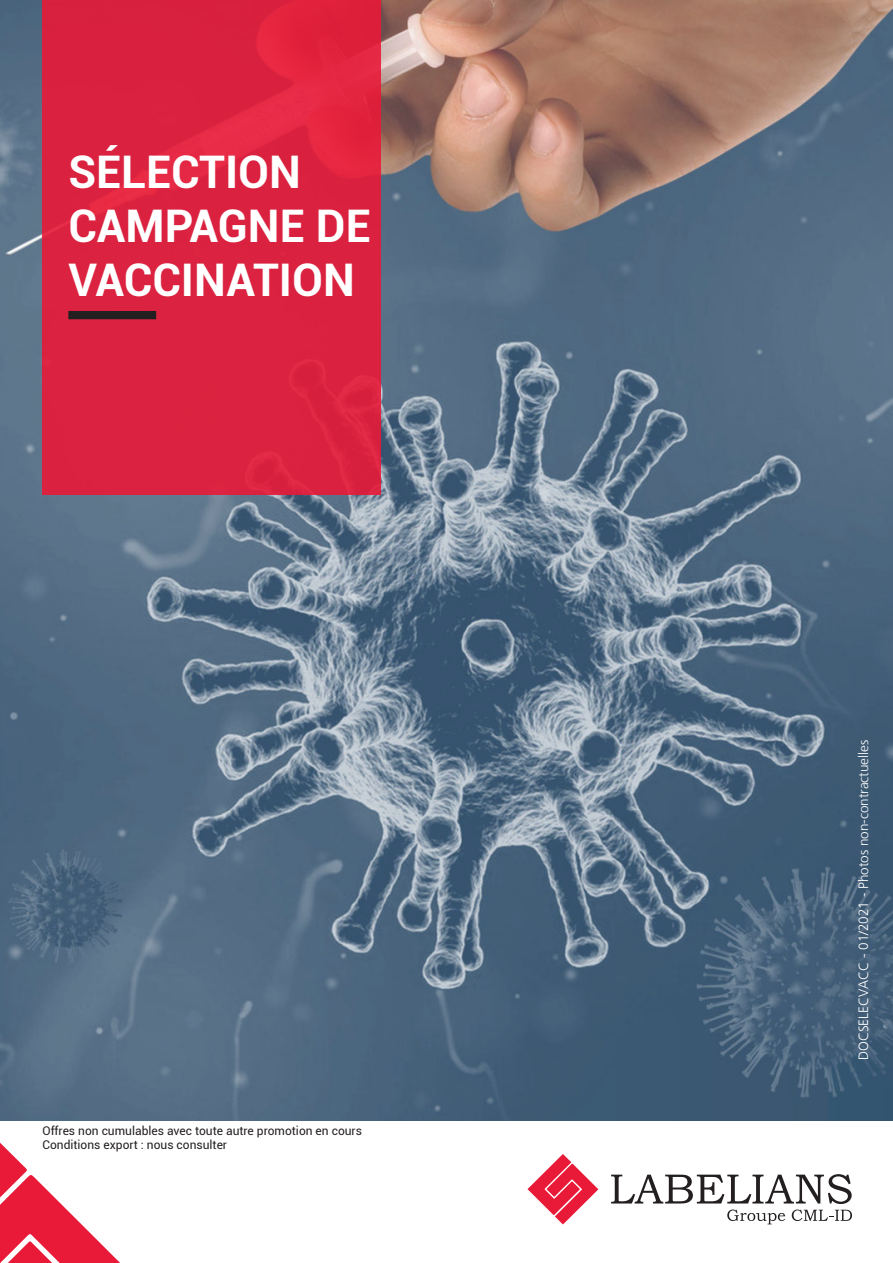
<style>
.page{position:relative;width:893px;height:1263px;background:#fff}
.page>*{position:absolute;margin:0;border:0;box-sizing:border-box;transform-origin:0 0}
.t1{font:700 45px/54px "Roboto";color:#fff}
.t2{font:300 13.5px "Frutiger LT";color:#fff}
.t3{font:12px/14.4px "Roboto";color:#231f20}
</style>
<div class="page">
<img style="left:0;top:0;width:893px;height:1120px">
<div style="left:43px;top:0;width:338px;height:495px;background:#db2240"></div>
<div style="left:68px;top:311px;width:88px;height:8px;background:#231f20"></div>
<svg style="left:0;top:1142px;width:120px;height:121px"></svg>
<svg style="left:611px;top:1174px;width:241px;height:50px"></svg>
<svg style="left:527px;top:1154px;width:71px;height:70px"></svg>
<h1 class="t1" style="left:68px;top:149px;width:304px">SÉLECTION<br>CAMPAGNE DE<br>VACCINATION</h1>
<p class="t3" style="left:43px;top:1124px;width:321px">Offres non cumulables avec toute autre promotion en cours<br>Conditions export : nous consulter</p>
<p class="t2" style="left:855px;top:1060px;width:322px;rotate:-90deg">DOCSELECVACC - 01/2021 - Photos non-contractuelles</p>
</div>
